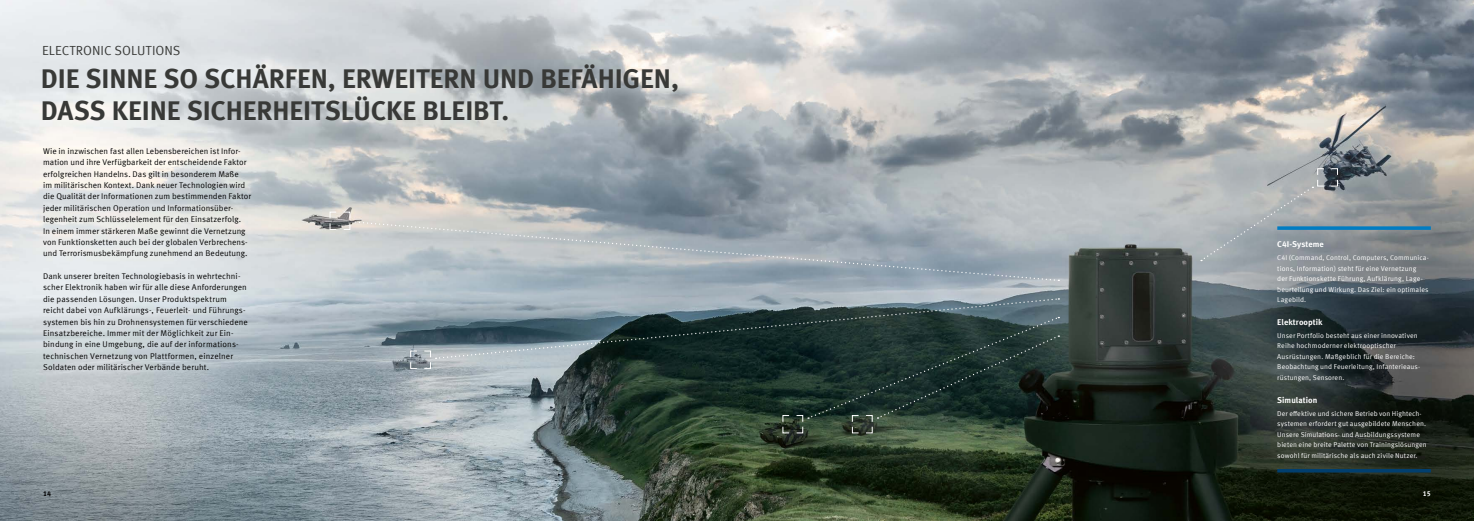
<style>
.page{position:relative;width:1474px;height:521px;background:#fff}
.page>*{position:absolute;margin:0;border:0;box-sizing:border-box;transform-origin:0 0}
.t1{font:700 27.12px/32.2px "Meta Offc Pro";letter-spacing:-.005em;color:#383937}
.t2{font:13.12px "Meta Offc Pro Norm";color:#383937}
.t3{font:8.31px/11.4px "Meta Offc Pro Norm";letter-spacing:.005em;color:#000}
.t4{font:700 8.31px "Meta Offc Pro";letter-spacing:.005em;color:#fff}
.t5{font:7px/10.5px "Meta Offc Pro Norm";letter-spacing:.015em;color:#fff}
.t6{font:700 7px "Meta Offc Pro";color:#000}
.t7{font:700 7px "Meta Offc Pro";color:#fff}
</style>
<div class="page">
<img style="left:0;top:0;width:1473px;height:521px">
<svg style="left:355px;top:221px;width:700px;height:60px;background:#a8b2ba"></svg>
<svg style="left:438px;top:298px;width:619px;height:61px;background:#5a6d73"></svg>
<svg style="left:1330px;top:168px;width:8px;height:19px"></svg>
<svg style="left:1200px;top:168px;width:124px;height:93px;background:#a9afb2"></svg>
<svg style="left:782px;top:317px;width:277px;height:117px;background:#223530"></svg>
<svg style="left:410px;top:350px;width:26px;height:19px"></svg>
<svg style="left:343px;top:211px;width:13px;height:19px"></svg>
<svg style="left:329px;top:211px;width:8px;height:19px"></svg>
<svg style="left:1277px;top:226px;width:153px;height:4px"></svg>
<hr style="left:1277px;top:469px;width:153px;height:3px;background:#013f6f">
<h2 class="t2" style="left:42px;top:41px;width:140px">ELECTRONIC SOLUTIONS</h2>
<h1 class="t1" style="left:41px;top:60px;width:639px">DIE SINNE SO SCHÄRFEN, ERWEITERN UND BEFÄHIGEN,<br>DASS KEINE SICHERHEITSLÜCKE BLEIBT.</h1>
<p class="t3" style="left:43px;top:145px;width:209px">Wie in inzwischen fast allen Lebensbereichen ist Infor&shy;mation und ihre Verfügbarkeit der entscheidende Faktor erfolgreichen Handelns. Das gilt in besonderem Maße<br>im militärischen Kontext. Dank neuer Technologien wird die Qualität der Informationen zum bestimmenden Faktor jeder militärischen Operation und Informationsüber&shy;legenheit zum Schlüsselelement für den Einsatzerfolg.<br>In einem immer stärkeren Maße gewinnt die Vernetzung von Funktionsketten auch bei der globalen Verbrechens&shy;und Terrorismusbekämpfung zunehmend an Bedeutung.</p>
<p class="t3" style="left:43px;top:270px;width:206px">Dank unserer breiten Technologiebasis in wehrtechni&shy;scher Elektronik haben wir für alle diese Anforderungen die passenden Lösungen. Unser Produktspektrum reicht dabei von Aufklärungs-, Feuerleit- und Führungs&shy;systemen bis hin zu Drohnensystemen für verschiedene Einsatzbereiche. Immer mit der Möglichkeit zur Ein&shy;bindung in eine Umgebung, die auf der informations&shy;technischen Vernetzung von Plattformen, einzelner Soldaten oder militärischer Verbände beruht.</p>
<p class="t4" style="left:1277px;top:238px;width:48px">C4I-Systeme</p>
<p class="t5" style="left:1277px;top:252px;width:153px">C4I (Command, Control, Computers, Communica&shy;tions, Information) steht für eine Vernetzung<br>der Funktionskette Führung, Aufklärung, Lage&shy;beurteilung und Wirkung. Das Ziel: ein optimales Lagebild.</p>
<p class="t4" style="left:1277px;top:315px;width:47px">Elektrooptik</p>
<p class="t5" style="left:1277px;top:330px;width:144px">Unser Portfolio besteht aus einer innovativen Reihe hochmoderner elektrooptischer Ausrüstungen. Maßgeblich für die Bereiche:<br>Beobachtung und Feuerleitung, Infanterieaus&shy;rüstungen, Sensoren.</p>
<p class="t4" style="left:1277px;top:393px;width:41px">Simulation</p>
<p class="t5" style="left:1277px;top:407px;width:151px">Der effektive und sichere Betrieb von Hightech&shy;systemen erfordert gut ausgebildete Menschen.<br>Unsere Simulations- und Ausbildungssysteme bieten eine breite Palette von Trainingslösungen sowohl für militärische als auch zivile Nutzer.</p>
<p class="t6" style="left:43px;top:488px;width:10px">14</p>
<p class="t7" style="left:1422px;top:488px;width:10px">15</p>
</div>
